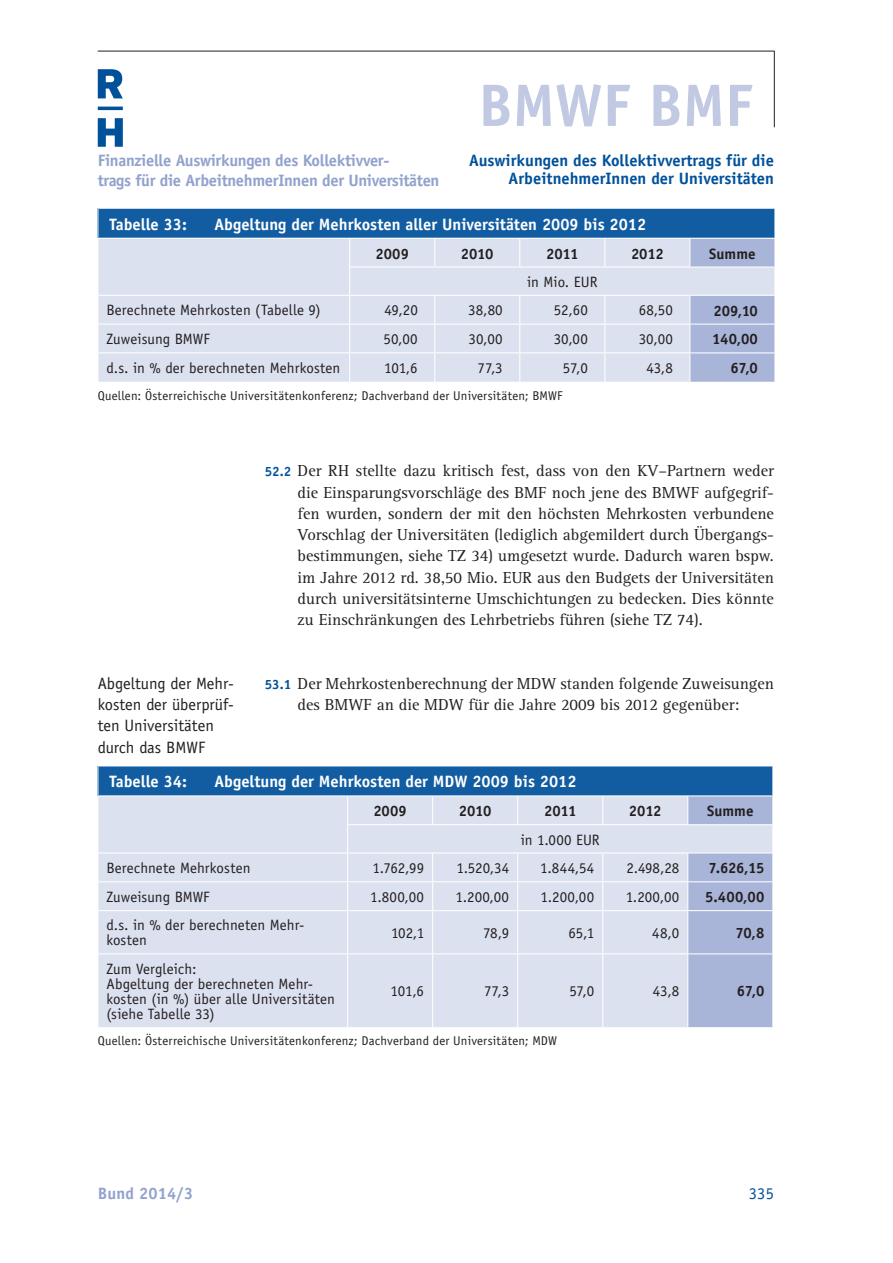
<style>
.page{position:relative;width:893px;height:1263px;background:#fff}
.page>*{position:absolute;margin:0;border:0;box-sizing:border-box;transform-origin:0 0}
.t1{font:700 60px "Officina Sans";color:#c1c9e3}
.t2{font:16.5px/21.3px "Rotis Serif";color:#231f20;text-align:justify}
.t3{font:700 16.5px "Officina Sans";color:#fff}
.t4{font:700 16.5px/19.8px "Officina Sans";letter-spacing:-.02em;color:#91a2cd}
.t5{font:700 16.5px/18px "Officina Sans";color:#00519a;text-align:right}
.t6{font:16.5px/21.3px "Officina Sans";color:#231f20}
.t7{font:700 16.5px "Officina Sans";letter-spacing:.01em;color:#91a2cd}
.t8{font:16.5px "Officina Sans";color:#00519a}
.t9{font:15px/15px "Officina Sans";letter-spacing:.005em;color:#231f20}
.t10{font:700 15px "Officina Sans";letter-spacing:-.005em;color:#231f20}
.t11{font:12.75px "Officina Sans";letter-spacing:.015em;color:#231f20}
.s1{font-family:"Officina Sans";font-weight:700;font-size:13.5px;color:#00519a}
</style>
<div class="page">
<hr style="left:98px;top:51px;width:676px;height:1px;background:#231f20">
<hr style="left:774px;top:51px;width:1px;height:76px;background:#231f20">
<svg style="left:98px;top:69px;width:25px;height:78px"></svg>
<div style="left:98px;top:208px;width:677px;height:30px;background:#125da1"></div>
<div style="left:98px;top:239px;width:591px;height:143px;background:#dce1ef"></div>
<svg style="left:434px;top:239px;width:1px;height:28px"></svg>
<svg style="left:519px;top:239px;width:1px;height:28px"></svg>
<svg style="left:604px;top:239px;width:1px;height:28px"></svg>
<svg style="left:349px;top:239px;width:1px;height:143px"></svg>
<svg style="left:434px;top:296px;width:1px;height:86px"></svg>
<svg style="left:519px;top:296px;width:1px;height:86px"></svg>
<svg style="left:604px;top:296px;width:1px;height:86px"></svg>
<hr style="left:350px;top:267px;width:424px;height:1px;background:#fff">
<hr style="left:98px;top:295px;width:676px;height:1px;background:#fff">
<hr style="left:98px;top:324px;width:676px;height:1px;background:#fff">
<hr style="left:98px;top:352px;width:676px;height:1px;background:#fff">
<hr style="left:97px;top:208px;width:678px;height:1px;background:#fff">
<svg style="left:97px;top:209px;width:1px;height:29px"></svg>
<svg style="left:689px;top:209px;width:86px;height:173px"></svg>
<hr style="left:97px;top:238px;width:678px;height:1px;background:#fff">
<div style="left:98px;top:766px;width:675px;height:30px;background:#125da1"></div>
<div style="left:98px;top:796px;width:589px;height:231px;background:#dce1ef"></div>
<svg style="left:432px;top:796px;width:1px;height:28px"></svg>
<svg style="left:517px;top:796px;width:1px;height:28px"></svg>
<svg style="left:602px;top:796px;width:1px;height:28px"></svg>
<svg style="left:347px;top:796px;width:1px;height:114px"></svg>
<svg style="left:432px;top:854px;width:1px;height:56px"></svg>
<svg style="left:517px;top:854px;width:1px;height:56px"></svg>
<svg style="left:602px;top:854px;width:1px;height:56px"></svg>
<hr style="left:347px;top:911px;width:1px;height:42px;background:#fff">
<hr style="left:432px;top:911px;width:1px;height:42px;background:#fff">
<hr style="left:517px;top:911px;width:1px;height:42px;background:#fff">
<hr style="left:602px;top:911px;width:1px;height:42px;background:#fff">
<hr style="left:347px;top:954px;width:1px;height:73px;background:#fff">
<hr style="left:432px;top:954px;width:1px;height:73px;background:#fff">
<hr style="left:517px;top:954px;width:1px;height:73px;background:#fff">
<hr style="left:602px;top:954px;width:1px;height:73px;background:#fff">
<hr style="left:348px;top:824px;width:424px;height:1px;background:#fff">
<hr style="left:98px;top:852px;width:674px;height:2px;background:#fff">
<hr style="left:98px;top:881px;width:674px;height:1px;background:#fff">
<hr style="left:98px;top:910px;width:674px;height:1px;background:#fff">
<hr style="left:98px;top:953px;width:674px;height:1px;background:#fff">
<svg style="left:97px;top:766px;width:1px;height:29px"></svg>
<svg style="left:687px;top:766px;width:86px;height:261px;background:#a0b2d6"></svg>
<hr style="left:97px;top:795px;width:676px;height:1px;background:#fff">
<p class="t4" style="left:98px;top:150px;width:343px">Finanzielle Auswirkungen des Kollektivver-<br>trags für die ArbeitnehmerInnen der Universitäten</p>
<h1 class="t1" style="left:478px;top:68px;width:276px">BMWF BMF</h1>
<p class="t5" style="left:469px;top:151px;width:306px">Auswirkungen des Kollektivvertrags für die<br>ArbeitnehmerInnen der Universitäten</p>
<p class="t3" style="left:109px;top:214px;width:79px">Tabelle 33:</p>
<p class="t3" style="left:214px;top:214px;width:433px">Abgeltung der Mehrkosten aller Universitäten 2009 bis 2012</p>
<p class="t10" style="left:375px;top:244px;width:35px">2009</p>
<p class="t10" style="left:461px;top:244px;width:34px">2010</p>
<p class="t10" style="left:546px;top:244px;width:34px">2011</p>
<p class="t10" style="left:631px;top:244px;width:34px">2012</p>
<p class="t10" style="left:709px;top:244px;width:48px">Summe</p>
<p class="t9" style="left:527px;top:274px;width:72px">in Mio. EUR</p>
<p class="t9" style="left:106px;top:303px;width:216px">Berechnete Mehrkosten (Tabelle 9)</p>
<p class="t9" style="left:384px;top:303px;width:35px">49,20</p>
<p class="t9" style="left:468px;top:303px;width:36px">38,80</p>
<p class="t9" style="left:554px;top:303px;width:35px">52,60</p>
<p class="t9" style="left:639px;top:303px;width:36px">68,50</p>
<p class="t10" style="left:713px;top:301px;width:46px">209,10</p>
<p class="t9" style="left:106px;top:332px;width:105px">Zuweisung BMWF</p>
<p class="t9" style="left:384px;top:332px;width:36px">50,00</p>
<p class="t9" style="left:469px;top:332px;width:36px">30,00</p>
<p class="t9" style="left:554px;top:332px;width:36px">30,00</p>
<p class="t9" style="left:639px;top:332px;width:36px">30,00</p>
<p class="t10" style="left:712px;top:330px;width:47px">140,00</p>
<p class="t9" style="left:106px;top:360px;width:235px">d.s. in % der berechneten Mehrkosten</p>
<p class="t9" style="left:384px;top:360px;width:35px">101,6</p>
<p class="t9" style="left:478px;top:360px;width:27px">77,3</p>
<p class="t9" style="left:563px;top:360px;width:26px">57,0</p>
<p class="t9" style="left:646px;top:360px;width:28px">43,8</p>
<p class="t10" style="left:730px;top:359px;width:29px">67,0</p>
<p class="t11" style="left:98px;top:388px;width:466px">Quellen: Österreichische Universitätenkonferenz; Dachverband der Universitäten; BMWF</p>
<p class="t6" style="left:98px;top:673px;width:138px">Abgeltung der Mehr&shy;kosten der überprüf&shy;ten Universitäten durch das BMWF</p>
<p class="t2" style="left:298px;top:461px;width:478px;text-indent:-33px"><span class="s1">52.2</span> Der RH stellte dazu kritisch fest, dass von den KV–Partnern weder die Einsparungsvorschläge des BMF noch jene des BMWF aufgegrif&shy;fen wurden, sondern der mit den höchsten Mehrkosten verbundene Vorschlag der Universitäten (lediglich abgemildert durch Übergangs&shy;bestimmungen, siehe TZ 34) umgesetzt wurde. Dadurch waren bspw. im Jahre 2012 rd. 38,50 Mio. EUR aus den Budgets der Universitäten durch universitätsinterne Umschichtungen zu bedecken. Dies könnte zu Einschränkungen des Lehrbetriebs führen (siehe TZ 74).</p>
<p class="t2" style="left:265px;top:673px;width:511px;text-align:center"><span class="s1">53.1</span> Der Mehrkostenberechnung der MDW standen folgende Zuweisungen des BMWF an die MDW für die Jahre 2009 bis 2012 gegenüber:</p>
<p class="t3" style="left:109px;top:772px;width:79px">Tabelle 34:</p>
<p class="t3" style="left:214px;top:772px;width:364px">Abgeltung der Mehrkosten der MDW 2009 bis 2012</p>
<p class="t10" style="left:373px;top:802px;width:35px">2009</p>
<p class="t10" style="left:459px;top:802px;width:34px">2010</p>
<p class="t10" style="left:544px;top:802px;width:34px">2011</p>
<p class="t10" style="left:629px;top:802px;width:34px">2012</p>
<p class="t10" style="left:707px;top:802px;width:48px">Summe</p>
<p class="t9" style="left:521px;top:832px;width:80px">in 1.000 EUR</p>
<p class="t9" style="left:106px;top:860px;width:146px">Berechnete Mehrkosten</p>
<p class="t9" style="left:372px;top:860px;width:53px">1.762,99</p>
<p class="t9" style="left:456px;top:860px;width:54px">1.520,34</p>
<p class="t9" style="left:540px;top:860px;width:56px">1.844,54</p>
<p class="t9" style="left:626px;top:860px;width:54px">2.498,28</p>
<p class="t10" style="left:709px;top:859px;width:57px">7.626,15</p>
<p class="t9" style="left:106px;top:889px;width:105px">Zuweisung BMWF</p>
<p class="t9" style="left:370px;top:889px;width:55px">1.800,00</p>
<p class="t9" style="left:455px;top:889px;width:55px">1.200,00</p>
<p class="t9" style="left:541px;top:889px;width:55px">1.200,00</p>
<p class="t9" style="left:626px;top:889px;width:55px">1.200,00</p>
<p class="t10" style="left:705px;top:888px;width:61px">5.400,00</p>
<p class="t9" style="left:106px;top:918px;width:199px">d.s. in % der berechneten Mehr&shy;kosten</p>
<p class="t9" style="left:391px;top:925px;width:35px">102,1</p>
<p class="t9" style="left:483px;top:925px;width:28px">78,9</p>
<p class="t9" style="left:568px;top:925px;width:27px">65,1</p>
<p class="t9" style="left:652px;top:925px;width:29px">48,0</p>
<p class="t10" style="left:735px;top:924px;width:30px">70,8</p>
<p class="t9" style="left:106px;top:961px;width:230px">Zum Vergleich:<br>Abgeltung der berechneten Mehr&shy;kosten (in %) über alle Universitäten (siehe Tabelle 33)</p>
<p class="t9" style="left:391px;top:984px;width:35px">101,6</p>
<p class="t9" style="left:484px;top:984px;width:27px">77,3</p>
<p class="t9" style="left:569px;top:984px;width:26px">57,0</p>
<p class="t9" style="left:653px;top:984px;width:28px">43,8</p>
<p class="t10" style="left:737px;top:982px;width:29px">67,0</p>
<p class="t11" style="left:98px;top:1033px;width:461px">Quellen: Österreichische Universitätenkonferenz; Dachverband der Universitäten; MDW</p>
<p class="t7" style="left:98px;top:1183px;width:97px">Bund 2014/3</p>
<p class="t8" style="left:749px;top:1184px;width:27px">335</p>
</div>
